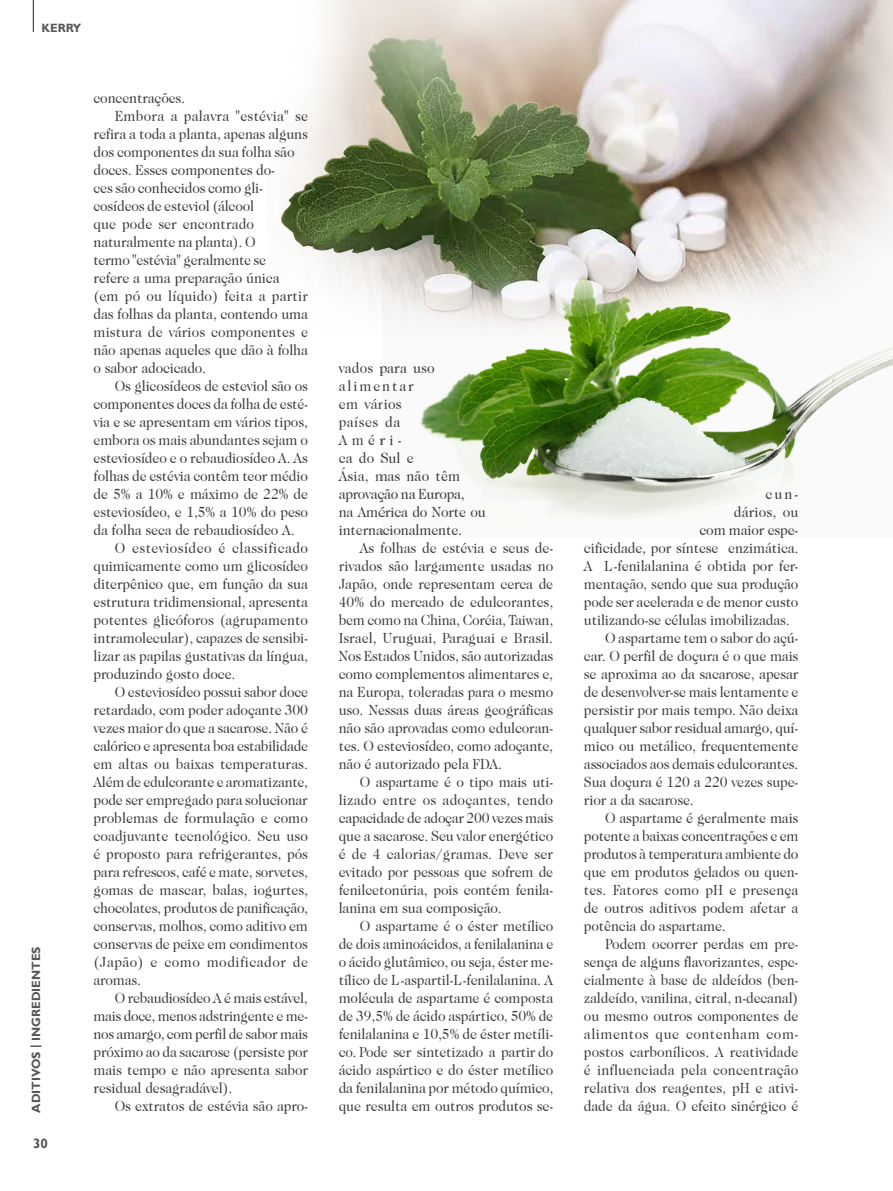
<style>
.page{position:relative;width:893px;height:1191px;background:#fff}
.page>*{position:absolute;margin:0;border:0;box-sizing:border-box;transform-origin:0 0}
.t1{font:15px/18px "Caslon 224 IT Cby BT";letter-spacing:-.01em;color:#3e3e3f;text-align:justify;scale:.93 1}
.t2{font:15px/18px "Caslon 224 IT Cby BT";letter-spacing:.01em;color:#3e3e3f;scale:.93 1}
.t3{font:15px "Caslon 224 IT Cby BT";letter-spacing:.035em;color:#3e3e3f;scale:.93 1}
.t4{font:15px "Caslon 224 IT Cby BT";letter-spacing:.03em;color:#3e3e3f;scale:.93 1}
.t5{font:15px "Caslon 224 IT Cby BT";letter-spacing:.015em;color:#3e3e3f;scale:.93 1}
.t6{font:700 13.5px "Gill Sans";color:#57585a}
.t7{font:700 12px "Gill Sans";color:#57585a}
.s1{font-style:inherit}
</style>
<div class="page">
<img style="left:419px;top:337px;width:474px;height:181px">
<img style="left:280px;top:0;width:613px;height:337px">
<hr style="left:33px;top:0;width:1px;height:32px;background:#231f20">
<p class="t7" style="left:42px;top:21px;width:41px">KERRY</p>
<p class="t7" style="left:29px;top:1112px;width:167px;rotate:-90deg">ADITIVOS <span class="s1">|</span> INGREDIENTES</p>
<p class="t6" style="left:33px;top:1135px;width:16px">30</p>
<p class="t1" style="left:94px;top:89px;width:100px">concentrações.</p>
<p class="t5" style="left:115px;top:107px;width:209px">Embora a palavra "estévia" se</p>
<p class="t1" style="left:94px;top:125px;width:232px">refira a toda a planta, apenas alguns</p>
<p class="t1" style="left:94px;top:143px;width:218px">dos componentes da sua folha são</p>
<p class="t1" style="left:94px;top:161px;width:197px">doces. Esses componentes do-</p>
<p class="t1" style="left:94px;top:179px;width:184px">ces são conhecidos como gli-</p>
<p class="t1" style="left:94px;top:197px;width:174px">cosídeos de esteviol (álcool</p>
<p class="t1" style="left:94px;top:215px;width:174px">que pode ser encontrado</p>
<p class="t1" style="left:94px;top:233px;width:176px">naturalmente na planta). O</p>
<p class="t1" style="left:94px;top:251px;width:187px">termo "estévia" geralmente se</p>
<p class="t1" style="left:94px;top:269px;width:202px">refere a uma preparação única</p>
<p class="t2" style="left:94px;top:287px;width:232px">(em pó ou líquido) feita a partir</p>
<p class="t1" style="left:94px;top:305px;width:232px">das folhas da planta, contendo uma</p>
<p class="t1" style="left:94px;top:323px;width:232px">mistura de vários componentes e</p>
<p class="t1" style="left:94px;top:341px;width:232px">não apenas aqueles que dão à folha</p>
<p class="t1" style="left:94px;top:359px;width:122px">o sabor adocicado.</p>
<p class="t1" style="left:115px;top:377px;width:209px">Os glicosídeos de esteviol são os</p>
<p class="t1" style="left:94px;top:395px;width:232px">componentes doces da folha de esté-</p>
<p class="t1" style="left:94px;top:413px;width:232px">via e se apresentam em vários tipos,</p>
<p class="t1" style="left:94px;top:431px;width:232px">embora os mais abundantes sejam o</p>
<p class="t1" style="left:94px;top:449px;width:232px">esteviosídeo e o rebaudiosídeo A. As</p>
<p class="t1" style="left:94px;top:467px;width:232px">folhas de estévia contêm teor médio</p>
<p class="t1" style="left:94px;top:485px;width:232px">de 5% a 10% e máximo de 22% de</p>
<p class="t1" style="left:94px;top:503px;width:232px">esteviosídeo, e 1,5% a 10% do peso</p>
<p class="t1" style="left:94px;top:521px;width:218px">da folha seca de rebaudiosídeo A.</p>
<p class="t4" style="left:115px;top:539px;width:209px">O esteviosídeo é classificado</p>
<p class="t1" style="left:94px;top:557px;width:232px">quimicamente como um glicosídeo</p>
<p class="t1" style="left:94px;top:575px;width:232px">diterpênico que, em função da sua</p>
<p class="t1" style="left:94px;top:593px;width:232px">estrutura tridimensional, apresenta</p>
<p class="t1" style="left:94px;top:611px;width:232px">potentes glicóforos (agrupamento</p>
<p class="t1" style="left:94px;top:629px;width:232px">intramolecular), capazes de sensibi-</p>
<p class="t1" style="left:94px;top:647px;width:232px">lizar as papilas gustativas da língua,</p>
<p class="t1" style="left:94px;top:665px;width:154px">produzindo gosto doce.</p>
<p class="t1" style="left:115px;top:683px;width:209px">O esteviosídeo possui sabor doce</p>
<p class="t1" style="left:94px;top:701px;width:232px">retardado, com poder adoçante 300</p>
<p class="t1" style="left:94px;top:719px;width:232px">vezes maior do que a sacarose. Não é</p>
<p class="t1" style="left:94px;top:737px;width:232px">calórico e apresenta boa estabilidade</p>
<p class="t1" style="left:94px;top:755px;width:232px">em altas ou baixas temperaturas.</p>
<p class="t1" style="left:94px;top:773px;width:232px">Além de edulcorante e aromatizante,</p>
<p class="t1" style="left:94px;top:791px;width:232px">pode ser empregado para solucionar</p>
<p class="t1" style="left:94px;top:809px;width:232px">problemas de formulação e como</p>
<p class="t1" style="left:94px;top:827px;width:232px">coadjuvante tecnológico. Seu uso</p>
<p class="t1" style="left:94px;top:845px;width:232px">é proposto para refrigerantes, pós</p>
<p class="t1" style="left:94px;top:863px;width:232px">para refrescos, café e mate, sorvetes,</p>
<p class="t1" style="left:94px;top:881px;width:232px">gomas de mascar, balas, iogurtes,</p>
<p class="t1" style="left:94px;top:899px;width:232px">chocolates, produtos de panificação,</p>
<p class="t1" style="left:94px;top:917px;width:232px">conservas, molhos, como aditivo em</p>
<p class="t1" style="left:94px;top:935px;width:232px">conservas de peixe em condimentos</p>
<p class="t3" style="left:94px;top:953px;width:232px">(Japão) e como modificador de</p>
<p class="t1" style="left:94px;top:971px;width:53px">aromas.</p>
<p class="t1" style="left:115px;top:989px;width:209px">O rebaudiosídeo A é mais estável,</p>
<p class="t1" style="left:94px;top:1007px;width:232px">mais doce, menos adstringente e me-</p>
<p class="t1" style="left:94px;top:1025px;width:232px">nos amargo, com perfil de sabor mais</p>
<p class="t1" style="left:94px;top:1043px;width:232px">próximo ao da sacarose (persiste por</p>
<p class="t1" style="left:94px;top:1061px;width:232px">mais tempo e não apresenta sabor</p>
<p class="t1" style="left:94px;top:1079px;width:151px">residual desagradável).</p>
<p class="t1" style="left:115px;top:1097px;width:209px">Os extratos de estévia são apro-</p>
<p class="t2" style="left:339px;top:359px;width:160px">vados para uso alimentar<br>em vários<br>países da<br>Améri-<br>ca do Sul e<br>Ásia, mas não têm aprovação na Europa,<br>na América do Norte ou internacionalmente.</p>
<p class="t1" style="left:339px;top:539px;width:232px;text-indent:21px">As folhas de estévia e seus de&shy;rivados são largamente usadas no Japão, onde representam cerca de 40% do mercado de edulcorantes, bem como na China, Coréia, Taiwan, Israel, Uruguai, Paraguai e Brasil.<br>Nos Estados Unidos, são autorizadas como complementos alimentares e, na Europa, toleradas para o mesmo uso. Nessas duas áreas geográficas não são aprovadas como edulcoran&shy;tes. O esteviosídeo, como adoçante, não é autorizado pela FDA.</p>
<p class="t1" style="left:339px;top:773px;width:232px;text-indent:21px">O aspartame é o tipo mais uti&shy;lizado entre os adoçantes, tendo capacidade de adoçar 200 vezes mais que a sacarose. Seu valor energético é de 4 calorias/gramas. Deve ser evitado por pessoas que sofrem de fenilcetonúria, pois contém fenila&shy;lanina em sua composição.</p>
<p class="t1" style="left:339px;top:917px;width:232px;text-indent:21px">O aspartame é o éster metílico de dois aminoácidos, a fenilalanina e o ácido glutâmico, ou seja, éster me&shy;tílico de L-aspartil-L-fenilalanina. A molécula de aspartame é composta de 39,5% de ácido aspártico, 50% de fenilalanina e 10,5% de éster metíli&shy;co. Pode ser sintetizado a partir do ácido aspártico e do éster metílico da fenilalanina por método químico, que resulta em outros produtos se-</p>
<p class="t1" style="left:765px;top:485px;width:37px">cun-</p>
<p class="t2" style="left:734px;top:503px;width:71px">dários, ou</p>
<p class="t1" style="left:699px;top:521px;width:108px">com maior espe-</p>
<p class="t1" style="left:584px;top:539px;width:232px">cificidade, por síntese enzimática.</p>
<p class="t1" style="left:584px;top:557px;width:232px">A L-fenilalanina é obtida por fer-</p>
<p class="t1" style="left:584px;top:575px;width:232px">mentação, sendo que sua produção</p>
<p class="t1" style="left:584px;top:593px;width:232px">pode ser acelerada e de menor custo</p>
<p class="t1" style="left:584px;top:611px;width:223px">utilizando-se células imobilizadas.</p>
<p class="t1" style="left:605px;top:629px;width:209px">O aspartame tem o sabor do açú-</p>
<p class="t1" style="left:584px;top:647px;width:232px">car. O perfil de doçura é o que mais</p>
<p class="t1" style="left:584px;top:665px;width:232px">se aproxima ao da sacarose, apesar</p>
<p class="t1" style="left:584px;top:683px;width:232px">de desenvolver-se mais lentamente e</p>
<p class="t1" style="left:584px;top:701px;width:232px">persistir por mais tempo. Não deixa</p>
<p class="t1" style="left:584px;top:719px;width:232px">qualquer sabor residual amargo, quí-</p>
<p class="t1" style="left:584px;top:737px;width:232px">mico ou metálico, frequentemente</p>
<p class="t1" style="left:584px;top:755px;width:232px">associados aos demais edulcorantes.</p>
<p class="t1" style="left:584px;top:773px;width:232px">Sua doçura é 120 a 220 vezes supe-</p>
<p class="t1" style="left:584px;top:791px;width:120px">rior a da sacarose.</p>
<p class="t1" style="left:605px;top:809px;width:209px">O aspartame é geralmente mais</p>
<p class="t1" style="left:584px;top:827px;width:232px">potente a baixas concentrações e em</p>
<p class="t1" style="left:584px;top:845px;width:232px">produtos à temperatura ambiente do</p>
<p class="t1" style="left:584px;top:863px;width:232px">que em produtos gelados ou quen-</p>
<p class="t2" style="left:584px;top:881px;width:232px">tes. Fatores como pH e presença</p>
<p class="t1" style="left:584px;top:899px;width:232px">de outros aditivos podem afetar a</p>
<p class="t1" style="left:584px;top:917px;width:154px">potência do aspartame.</p>
<p class="t1" style="left:605px;top:935px;width:209px">Podem ocorrer perdas em pre-</p>
<p class="t1" style="left:584px;top:953px;width:232px">sença de alguns flavorizantes, espe-</p>
<p class="t1" style="left:584px;top:971px;width:232px">cialmente à base de aldeídos (ben-</p>
<p class="t1" style="left:584px;top:989px;width:232px">zaldeído, vanilina, citral, n-decanal)</p>
<p class="t1" style="left:584px;top:1007px;width:232px">ou mesmo outros componentes de</p>
<p class="t3" style="left:584px;top:1025px;width:232px">alimentos que contenham com-</p>
<p class="t1" style="left:584px;top:1043px;width:232px">postos carbonílicos. A reatividade</p>
<p class="t2" style="left:584px;top:1061px;width:232px">é influenciada pela concentração</p>
<p class="t1" style="left:584px;top:1079px;width:232px">relativa dos reagentes, pH e ativi-</p>
<p class="t1" style="left:584px;top:1097px;width:232px">dade da água. O efeito sinérgico é</p>
</div>
